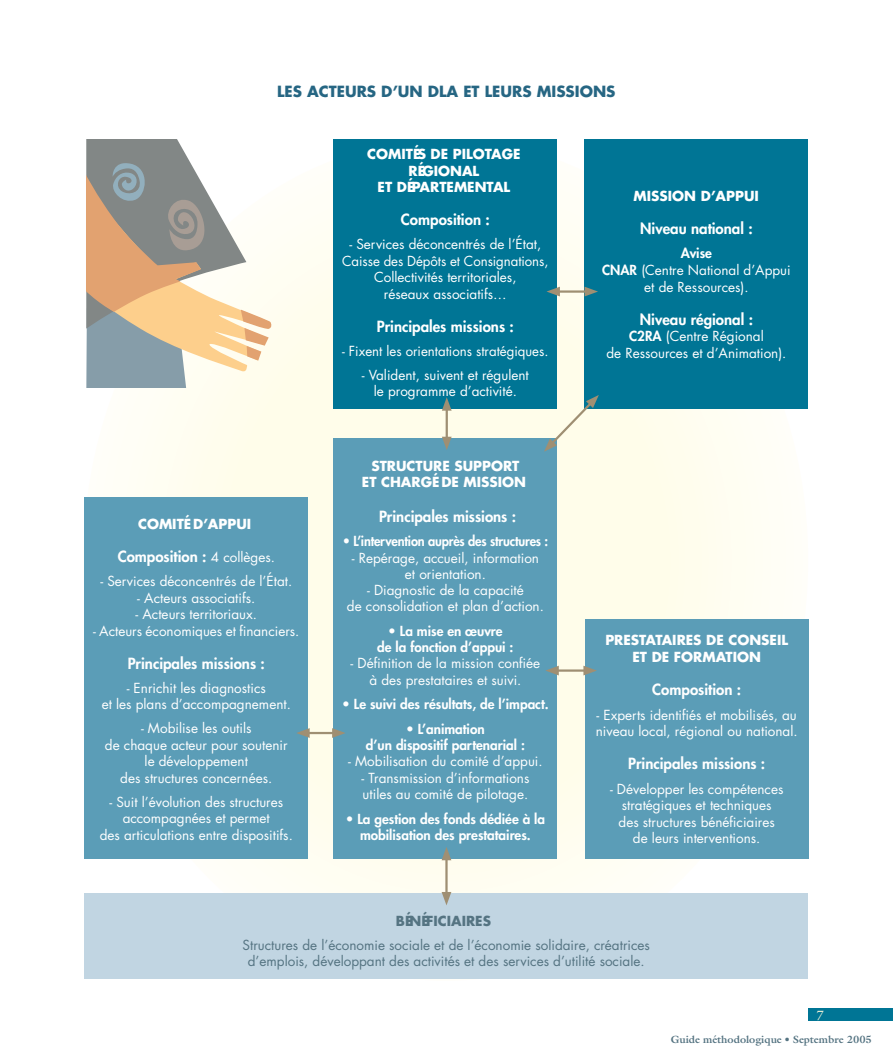
<style>
.page{position:relative;width:893px;height:1064px;background:#fff}
.page>*{position:absolute;margin:0;border:0;box-sizing:border-box;transform-origin:0 0}
.t1{font:800 15px "Futura";color:#fff}
.t2{font:700 15px "Futura";color:#266683}
.t3{font:13.5px/16.5px "Futura";color:#fff;text-align:center}
.t4{font:800 13.5px/16.2px "Futura";color:#fff;text-align:center}
.t5{font:700 13.5px/16.5px "Futura";color:#fff;text-align:center}
.t6{font:13.5px/16.5px "Futura";color:#557482;text-align:center}
.t7{font:800 13.5px "Futura";color:#fff;scale:.95 1}
.t8{font:700 13.5px "Futura";color:#557482}
.t9{font:13.5px "Galliard";color:#f2f2d7}
.t10{font:700 10.5px "Galliard";color:#557482}
.s1{font-weight:400;font-size:13.5px}
.s2{font-weight:800}
</style>
<div class="page">
<div style="left:83px;top:139px;width:725px;height:841px;background:#fffded;border-radius:50%"></div>
<div style="left:808px;top:1008px;width:84px;height:13px;background:#007595"></div>
<div style="left:334px;top:438px;width:223px;height:420px;background:#5b9db7"></div>
<div style="left:585px;top:619px;width:223px;height:239px;background:#5b9db7"></div>
<div style="left:85px;top:497px;width:223px;height:361px;background:#5b9db7"></div>
<div style="left:333px;top:140px;width:224px;height:269px;background:#007595"></div>
<div style="left:584px;top:139px;width:224px;height:269px;background:#007595"></div>
<div style="left:84px;top:893px;width:724px;height:85px;background:#c1d5e2"></div>
<hr style="left:445px;top:406px;width:3px;height:35px;background:#9f8f73">
<svg style="left:442px;top:397px;width:9px;height:13px"></svg>
<svg style="left:442px;top:436px;width:9px;height:14px"></svg>
<hr style="left:445px;top:856px;width:2px;height:40px;background:#9f8f73">
<svg style="left:441px;top:847px;width:10px;height:13px"></svg>
<svg style="left:441px;top:892px;width:10px;height:13px"></svg>
<hr style="left:554px;top:669px;width:33px;height:2px;background:#9f8f73">
<svg style="left:545px;top:666px;width:13px;height:9px"></svg>
<svg style="left:583px;top:665px;width:14px;height:10px"></svg>
<hr style="left:305px;top:732px;width:31px;height:2px;background:#9f8f73">
<svg style="left:297px;top:728px;width:12px;height:10px"></svg>
<svg style="left:332px;top:728px;width:13px;height:10px"></svg>
<hr style="left:555px;top:290px;width:33px;height:3px;background:#9f8f73">
<svg style="left:546px;top:287px;width:14px;height:9px"></svg>
<svg style="left:584px;top:287px;width:14px;height:9px"></svg>
<svg style="left:86px;top:139px;width:186px;height:248px"></svg>
<svg style="left:544px;top:395px;width:54px;height:56px"></svg>
<p class="t2" style="left:277px;top:85px;width:340px">LES ACTEURS D’UN DLA ET LEURS MISSIONS</p>
<p class="t5" style="left:138px;top:517px;width:115px">COMITÉ D’APPUI</p>
<p class="t1" style="left:118px;top:549px;width:159px">Composition : <span class="s1">4 collèges.</span></p>
<p class="t3" style="left:100px;top:574px;width:193px">- Services déconcentrés de l’État.</p>
<p class="t3" style="left:137px;top:590px;width:119px">- Acteurs associatifs.</p>
<p class="t3" style="left:135px;top:607px;width:123px">- Acteurs territoriaux.</p>
<p class="t3" style="left:93px;top:623px;width:208px">- Acteurs économiques et financiers.</p>
<p class="t1" style="left:128px;top:656px;width:139px">Principales missions :</p>
<p class="t3" style="left:102px;top:680px;width:191px">- Enrichit les diagnostics<br>et les plans d’accompagnement.</p>
<p class="t3" style="left:105px;top:721px;width:184px">- Mobilise les outils<br>de chaque acteur pour soutenir le développement<br>des structures concernées.</p>
<p class="t3" style="left:100px;top:794px;width:195px">- Suit l’évolution des structures accompagnées et permet<br>des articulations entre dispositifs.</p>
<p class="t5" style="left:367px;top:147px;width:155px">COMITÉS DE PILOTAGE<br>RÉGIONAL<br>ET DÉPARTEMENTAL</p>
<p class="t1" style="left:401px;top:212px;width:90px">Composition :</p>
<p class="t3" style="left:342px;top:237px;width:208px">- Services déconcentrés de l’État,<br>Caisse des Dépôts et Consignations,<br>Collectivités territoriales,<br>réseaux associatifs…</p>
<p class="t1" style="left:377px;top:319px;width:139px">Principales missions :</p>
<p class="t3" style="left:342px;top:343px;width:208px">- Fixent les orientations stratégiques.</p>
<p class="t3" style="left:362px;top:367px;width:168px">- Valident, suivent et régulent le programme d’activité.</p>
<p class="t5" style="left:362px;top:458px;width:166px">STRUCTURE SUPPORT<br>ET CHARGÉ DE MISSION</p>
<p class="t1" style="left:379px;top:509px;width:139px">Principales missions :</p>
<p class="t7" style="left:342px;top:535px;width:218px">• L’intervention auprès des structures :</p>
<p class="t3" style="left:352px;top:550px;width:189px">- Repérage, accueil, information et orientation.</p>
<p class="t3" style="left:347px;top:583px;width:198px">- Diagnostic de la capacité<br>de consolidation et plan d’action.</p>
<p class="t4" style="left:377px;top:624px;width:138px">• La mise en œuvre<br>de la fonction d’appui :</p>
<p class="t3" style="left:350px;top:656px;width:191px">- Définition de la mission confiée à des prestataires et suivi.</p>
<p class="t4" style="left:342px;top:697px;width:208px">• Le suivi des résultats, de l’impact.</p>
<p class="t4" style="left:366px;top:722px;width:160px">• L’animation<br>d’un dispositif partenarial :</p>
<p class="t3" style="left:348px;top:754px;width:196px">- Mobilisation du comité d’appui.</p>
<p class="t3" style="left:361px;top:770px;width:169px;text-align:left">- Transmission d’informations utiles au comité de pilotage.</p>
<p class="t4" style="left:346px;top:811px;width:201px">• La gestion des fonds dédiée à la mobilisation des prestataires.</p>
<p class="t5" style="left:633px;top:189px;width:127px">MISSION D’APPUI</p>
<p class="t1" style="left:640px;top:222px;width:114px">Niveau national :</p>
<p class="t3" style="left:602px;top:246px;width:190px"><span class="s2">Avise<br>CNAR</span> (Centre National d’Appui et de Ressources).</p>
<p class="t1" style="left:639px;top:312px;width:115px">Niveau régional :</p>
<p class="t3" style="left:606px;top:329px;width:181px"><span class="s2">C2RA</span> (Centre Régional<br>de Ressources et d’Animation).</p>
<p class="t5" style="left:605px;top:633px;width:184px">PRESTATAIRES DE CONSEIL<br>ET DE FORMATION</p>
<p class="t1" style="left:652px;top:682px;width:90px">Composition :</p>
<p class="t3" style="left:595px;top:707px;width:203px;text-align:left">- Experts identifiés et mobilisés, au niveau local, régional ou national.</p>
<p class="t1" style="left:628px;top:756px;width:139px">Principales missions :</p>
<p class="t3" style="left:610px;top:781px;width:175px">- Développer les compétences stratégiques et techniques des structures bénéficiaires de leurs interventions.</p>
<p class="t8" style="left:396px;top:914px;width:97px">BÉNÉFICIAIRES</p>
<p class="t6" style="left:242px;top:937px;width:409px">Structures de l’économie sociale et de l’économie solidaire, créatrices d’emplois, développant des activités et des services d’utilité sociale.</p>
<p class="t9" style="left:816px;top:1009px;width:9px">7</p>
<p class="t10" style="left:670px;top:1034px;width:203px">Guide méthodologique • Septembre 2005</p>
</div>
